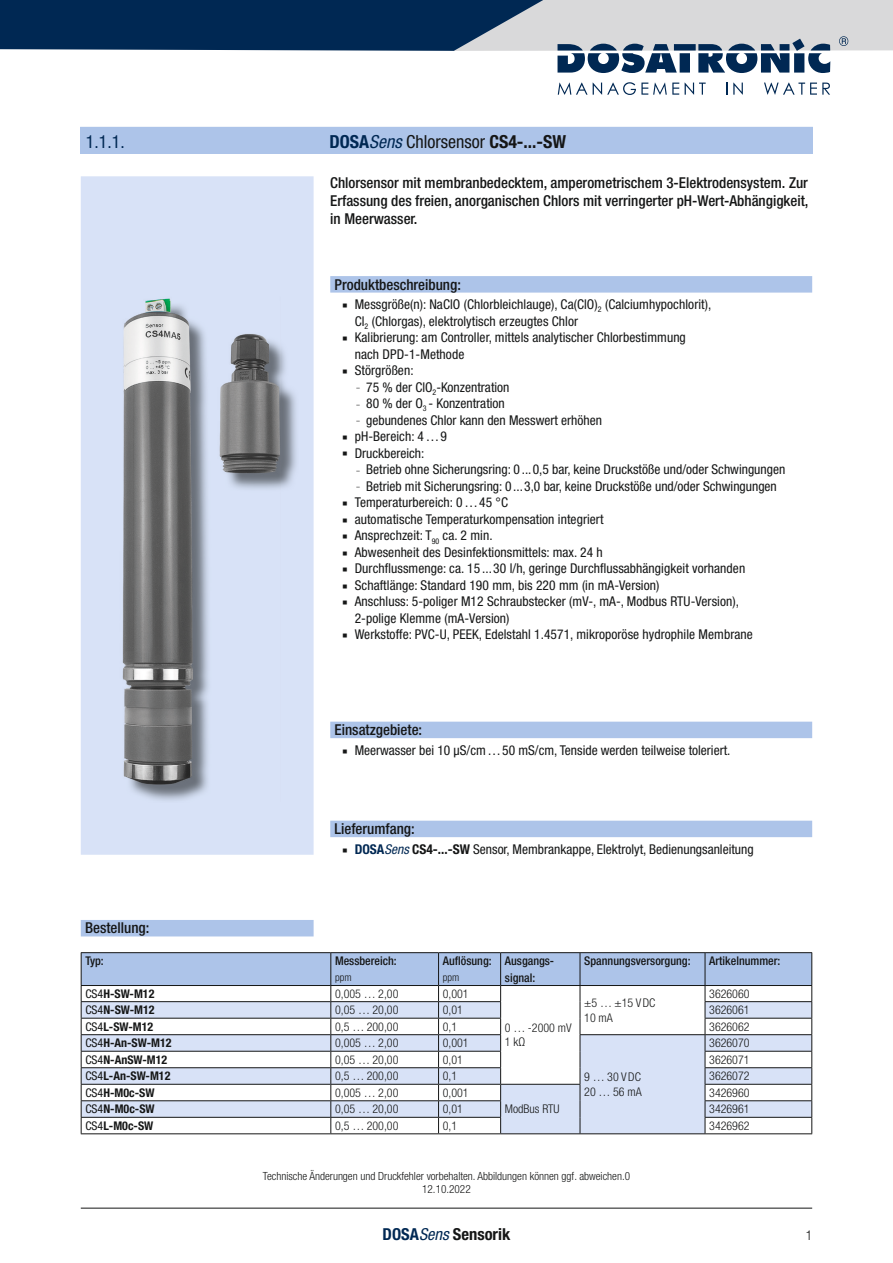
<style>
.page{position:relative;width:893px;height:1263px;background:#fff}
.page>*{position:absolute;margin:0;border:0;box-sizing:border-box;transform-origin:0 0}
.t1{font:condensed 18px "Helvetica Neue LT Pro";color:#151616}
.t2{font:condensed 18px "Helvetica Neue LT Pro";color:#002853}
.t3{font:700 condensed 16.5px "Helvetica Neue LT Pro";color:#151616}
.t4{font:500 condensed 15px/18px "Helvetica Neue LT Pro";color:#151616;text-align:justify}
.t5{font:condensed 13.5px/16.5px "Helvetica Neue LT Pro";letter-spacing:.005em;color:#151616}
.t6{font:300 condensed 13.5px "Helvetica Neue LT Pro";color:#151616}
.t7{font:300 condensed 12px/14.4px "Helvetica Neue LT Pro";color:#151616}
.t8{font:700 condensed 12px "Helvetica Neue LT Pro";color:#151616}
.t9{font:500 condensed 12px/16.5px "Helvetica Neue LT Pro";color:#151616}
.t10{font:300 condensed 11.25px/13.5px "Helvetica Neue LT Pro";color:#151616;text-align:center}
.t11{font:300 condensed 10.5px "Helvetica Neue LT Pro";color:#151616}
.s1{font-weight:700;color:#002853}
.s2{font-style:italic;color:#002853}
.s3{font-weight:700}
.s4{font-size:6.75px}
.s5{font-weight:400}
.s6{color:#002853}
.s7{font-weight:400;font-style:italic;color:#002853}
</style>
<div class="page">
<hr style="left:81px;top:1208px;width:731px;height:1px;background:#151616">
<svg style="left:558px;top:82px;width:121px;height:13px"></svg>
<svg style="left:685px;top:83px;width:21px;height:12px"></svg>
<svg style="left:726px;top:83px;width:1px;height:12px"></svg>
<svg style="left:733px;top:83px;width:10px;height:12px"></svg>
<svg style="left:764px;top:83px;width:66px;height:12px"></svg>
<svg style="left:0;top:0;width:893px;height:73px"></svg>
<div style="left:82px;top:177px;width:231px;height:677px;background:#d8e2f7"></div>
<div style="left:81px;top:176px;width:233px;height:679px;border:2px solid #d8e2f7"></div>
<img style="left:281px;top:348px;width:15px;height:140px">
<img style="left:123px;top:298px;width:48px;height:49px">
<img style="left:122px;top:347px;width:3px;height:430px">
<img style="left:125px;top:301px;width:156px;height:500px">
<div style="left:80px;top:127px;width:733px;height:27px;background:#adc4e9"></div>
<div style="left:81px;top:920px;width:233px;height:16px;background:#adc4e9"></div>
<hr style="left:81px;top:1133px;width:250px;height:1px;background:#151616">
<hr style="left:705px;top:1133px;width:107px;height:1px;background:#151616">
<hr style="left:331px;top:1133px;width:108px;height:1px;background:#151616">
<hr style="left:439px;top:1133px;width:62px;height:1px;background:#151616">
<hr style="left:81px;top:952px;width:250px;height:1px;background:#151616">
<hr style="left:331px;top:952px;width:108px;height:1px;background:#151616">
<hr style="left:439px;top:952px;width:62px;height:1px;background:#151616">
<hr style="left:501px;top:952px;width:79px;height:1px;background:#151616">
<hr style="left:580px;top:952px;width:125px;height:1px;background:#151616">
<hr style="left:705px;top:952px;width:107px;height:1px;background:#151616">
<hr style="left:501px;top:1133px;width:79px;height:1px;background:#151616">
<svg style="left:81px;top:953px;width:731px;height:180px"></svg>
<hr style="left:580px;top:1133px;width:125px;height:1px;background:#151616">
<div style="left:330px;top:276px;width:482px;height:17px;background:#adc4e9"></div>
<div style="left:330px;top:722px;width:482px;height:16px;background:#adc4e9"></div>
<div style="left:330px;top:821px;width:482px;height:16px;background:#adc4e9"></div>
<h1 class="t2" style="left:86px;top:131px;width:40px">1.1.1.</h1>
<h1 class="t1" style="left:329px;top:131px;width:238px"><span class="s1">DOSA</span><span class="s2">Sens</span> Chlorsensor <span class="s3">CS4-...-SW</span></h1>
<p class="t4" style="left:330px;top:173px;width:480px">Chlorsensor mit membranbedecktem, amperometrischem 3-Elektrodensystem. Zur Erfassung des freien, anorganischen Chlors mit verringerter pH-Wert-Abhängigkeit, in Meerwasser.</p>
<p class="t4" style="left:334px;top:275px;width:128px">Produktbeschreibung:</p>
<p class="t5" style="left:355px;top:296px;width:358px;text-indent:-12px">■ Messgröße(n): NaClO (Chlorbleichlauge), Ca(ClO)<sub>2</sub> (Calciumhypochlorit),<br>Cl<sub>2</sub> (Chlorgas), elektrolytisch erzeugtes Chlor</p>
<p class="t5" style="left:355px;top:329px;width:333px;text-indent:-12px">■ Kalibrierung: am Controller, mittels analytischer Chlorbestimmung nach DPD-1-Methode</p>
<p class="t5" style="left:342px;top:362px;width:73px">■ Störgrößen:</p>
<p class="t5" style="left:357px;top:378px;width:154px"><span class="s4">–</span> 75 % der ClO<sub>2</sub>-Konzentration</p>
<p class="t5" style="left:357px;top:395px;width:150px"><span class="s4">–</span> 80 % der O<sub>3</sub> - Konzentration</p>
<p class="t5" style="left:357px;top:411px;width:247px"><span class="s4">–</span> gebundenes Chlor kann den Messwert erhöhen</p>
<p class="t5" style="left:342px;top:428px;width:106px">■ pH-Bereich: 4 … 9</p>
<p class="t5" style="left:342px;top:444px;width:84px">■ Druckbereich:</p>
<p class="t5" style="left:357px;top:461px;width:430px"><span class="s4">–</span> Betrieb ohne Sicherungsring: 0 ... 0,5 bar, keine Druckstöße und/oder Schwingungen</p>
<p class="t5" style="left:357px;top:477px;width:422px"><span class="s4">–</span> Betrieb mit Sicherungsring: 0 ... 3,0 bar, keine Druckstöße und/oder Schwingungen</p>
<p class="t5" style="left:342px;top:494px;width:167px">■ Temperaturbereich: 0 … 45 °C</p>
<p class="t5" style="left:342px;top:510px;width:263px">■ automatische Temperaturkompensation integriert</p>
<p class="t5" style="left:342px;top:527px;width:152px">■ Ansprechzeit: T<sub>90</sub> ca. 2 min.</p>
<p class="t5" style="left:342px;top:543px;width:262px">■ Abwesenheit des Desinfektionsmittels: max. 24 h</p>
<p class="t5" style="left:342px;top:560px;width:404px">■ Durchflussmenge: ca. 15 ... 30 l/h, geringe Durchflussabhängigkeit vorhanden</p>
<p class="t5" style="left:342px;top:576px;width:319px">■ Schaftlänge: Standard 190 mm, bis 220 mm (in mA-Version)</p>
<p class="t5" style="left:355px;top:593px;width:386px;text-indent:-12px">■ Anschluss: 5-poliger M12 Schraubstecker (mV-, mA-, Modbus RTU-Version),<br>2-polige Klemme (mA-Version)</p>
<p class="t5" style="left:342px;top:626px;width:412px">■ Werkstoffe: PVC-U, PEEK, Edelstahl 1.4571, mikroporöse hydrophile Membrane</p>
<p class="t4" style="left:334px;top:721px;width:89px">Einsatzgebiete:</p>
<p class="t5" style="left:342px;top:741px;width:390px">■ Meerwasser bei 10 µS/cm … 50 mS/cm, Tenside werden teilweise toleriert.</p>
<p class="t4" style="left:334px;top:820px;width:82px">Lieferumfang:</p>
<p class="t5" style="left:342px;top:840px;width:413px">■ <span class="s1">DOSA</span><span class="s2">Sens</span> <span class="s3">CS4-...-SW</span> Sensor, Membrankappe, Elektrolyt, Bedienungsanleitung</p>
<p class="t4" style="left:85px;top:919px;width:66px">Bestellung:</p>
<p class="t9" style="left:85px;top:952px;width:20px">Typ:</p>
<p class="t9" style="left:335px;top:952px;width:63px">Messbereich:</p>
<p class="t11" style="left:335px;top:971px;width:18px">ppm</p>
<p class="t9" style="left:443px;top:952px;width:50px">Auflösung:</p>
<p class="t11" style="left:443px;top:971px;width:18px">ppm</p>
<p class="t9" style="left:505px;top:952px;width:51px">Ausgangs&shy;signal:</p>
<p class="t9" style="left:584px;top:952px;width:108px">Spannungsversorgung:</p>
<p class="t9" style="left:709px;top:952px;width:73px">Artikelnummer:</p>
<p class="t8" style="left:85px;top:986px;width:71px"><span class="s5">CS4</span>H-SW-M12</p>
<p class="t7" style="left:335px;top:986px;width:65px">0,005 … 2,00</p>
<p class="t7" style="left:443px;top:986px;width:27px">0,001</p>
<p class="t7" style="left:709px;top:986px;width:42px">3626060</p>
<p class="t7" style="left:584px;top:996px;width:73px">±5 … ±15 V DC<br>10 mA</p>
<p class="t8" style="left:85px;top:1003px;width:71px"><span class="s5">CS4</span>N-SW-M12</p>
<p class="t7" style="left:335px;top:1003px;width:65px">0,05 … 20,00</p>
<p class="t7" style="left:443px;top:1003px;width:22px">0,01</p>
<p class="t7" style="left:709px;top:1003px;width:42px">3626061</p>
<p class="t8" style="left:85px;top:1019px;width:69px"><span class="s5">CS4</span>L-SW-M12</p>
<p class="t7" style="left:335px;top:1019px;width:65px">0,5 … 200,00</p>
<p class="t7" style="left:443px;top:1019px;width:16px">0,1</p>
<p class="t7" style="left:709px;top:1019px;width:42px">3626062</p>
<p class="t8" style="left:85px;top:1036px;width:88px"><span class="s5">CS4</span>H-An-SW-M12</p>
<p class="t7" style="left:335px;top:1036px;width:65px">0,005 … 2,00</p>
<p class="t7" style="left:443px;top:1036px;width:27px">0,001</p>
<p class="t7" style="left:584px;top:1070px;width:59px">9 … 30 V DC<br>20 … 56 mA</p>
<p class="t7" style="left:505px;top:1020px;width:68px">0 … -2000 mV<br>1 kΩ</p>
<p class="t7" style="left:709px;top:1036px;width:42px">3626070</p>
<p class="t8" style="left:85px;top:1052px;width:83px"><span class="s5">CS4</span>N-AnSW-M12</p>
<p class="t7" style="left:335px;top:1052px;width:65px">0,05 … 20,00</p>
<p class="t7" style="left:443px;top:1052px;width:22px">0,01</p>
<p class="t7" style="left:709px;top:1052px;width:42px">3626071</p>
<p class="t8" style="left:85px;top:1069px;width:87px"><span class="s5">CS4</span>L-An-SW-M12</p>
<p class="t7" style="left:335px;top:1069px;width:65px">0,5 … 200,00</p>
<p class="t7" style="left:443px;top:1069px;width:16px">0,1</p>
<p class="t7" style="left:709px;top:1069px;width:42px">3626072</p>
<p class="t8" style="left:85px;top:1085px;width:71px"><span class="s5">CS4</span>H-M0c-SW</p>
<p class="t7" style="left:335px;top:1085px;width:65px">0,005 … 2,00</p>
<p class="t7" style="left:443px;top:1085px;width:27px">0,001</p>
<p class="t7" style="left:505px;top:1102px;width:56px">ModBus RTU</p>
<p class="t7" style="left:709px;top:1085px;width:42px">3426960</p>
<p class="t8" style="left:85px;top:1102px;width:71px"><span class="s5">CS4</span>N-M0c-SW</p>
<p class="t7" style="left:335px;top:1102px;width:65px">0,05 … 20,00</p>
<p class="t7" style="left:443px;top:1102px;width:22px">0,01</p>
<p class="t7" style="left:709px;top:1102px;width:42px">3426961</p>
<p class="t8" style="left:85px;top:1118px;width:69px"><span class="s5">CS4</span>L-M0c-SW</p>
<p class="t7" style="left:335px;top:1118px;width:65px">0,5 … 200,00</p>
<p class="t7" style="left:443px;top:1118px;width:16px">0,1</p>
<p class="t7" style="left:709px;top:1118px;width:42px">3426962</p>
<p class="t10" style="left:263px;top:1169px;width:369px">Technische Änderungen und Druckfehler vorbehalten. Abbildungen können ggf. abweichen.0<br>12.10.2022</p>
<p class="t3" style="left:383px;top:1224px;width:129px"><span class="s6">DOSA</span><span class="s7">Sens</span> Sensorik</p>
<p class="t6" style="left:806px;top:1227px;width:8px">1</p>
</div>
